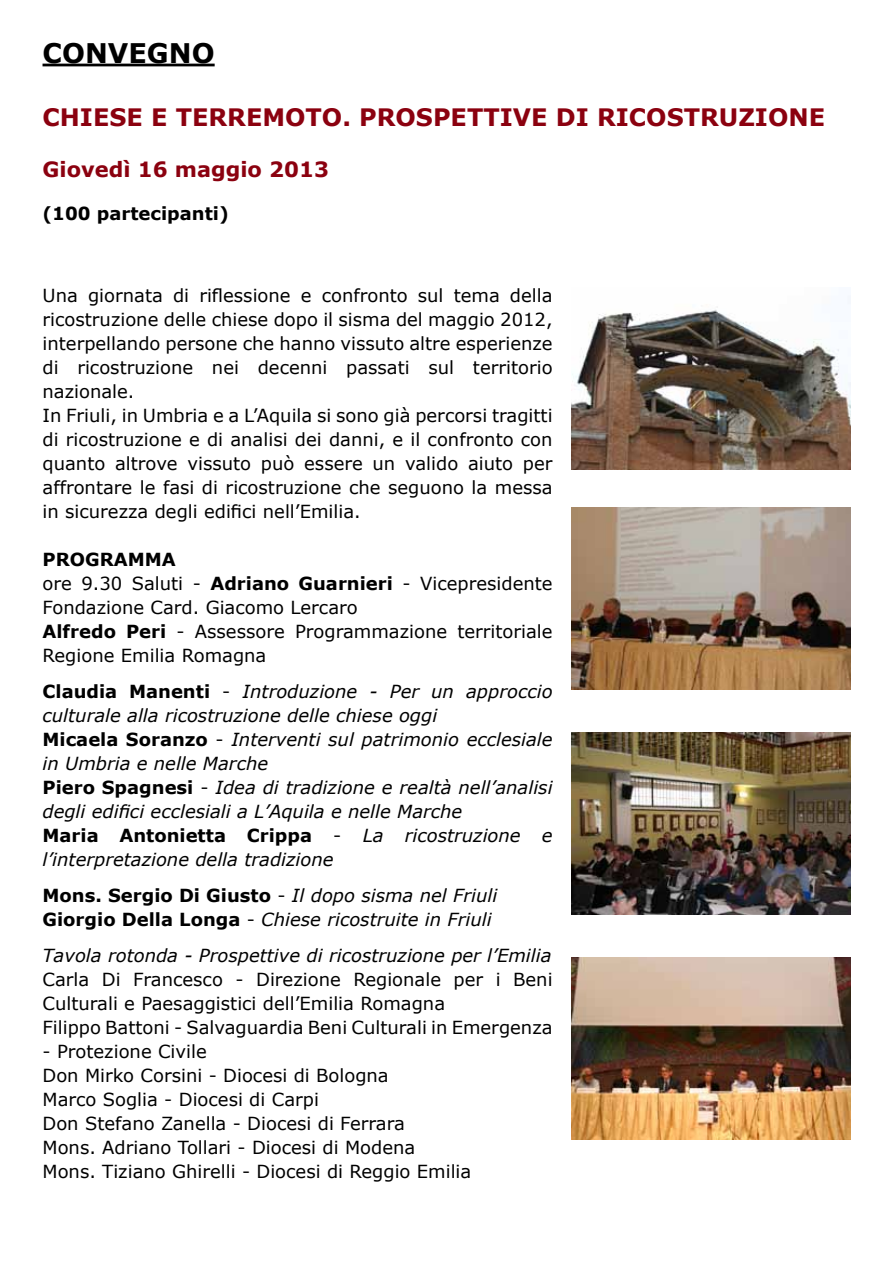
<style>
.page{position:relative;width:893px;height:1263px;background:#fff}
.page>*{position:absolute;margin:0;border:0;box-sizing:border-box;transform-origin:0 0}
.t1{font:700 27px "Verdana";color:#000}
.t2{font:700 24px "Verdana";color:#8b010f}
.t3{font:700 21px "Verdana";color:#8b010f}
.t4{font:18px/24px "Verdana";color:#000}
.t5{font:italic 18px/24px "Verdana";color:#000}
.t6{font:700 18px "Verdana";color:#000}
.s1{font-weight:700}
.s2{font-weight:700;font-style:normal}
.s3{font-style:normal}
</style>
<div class="page">
<hr style="left:43px;top:64px;width:172px;height:2px;background:#000">
<img style="left:571px;top:296px;width:279px;height:173px">
<img style="left:571px;top:732px;width:279px;height:182px">
<img style="left:571px;top:507px;width:279px;height:182px">
<img style="left:571px;top:958px;width:279px;height:182px">
<h1 class="t1" style="left:43px;top:34px;width:174px">CONVEGNO</h1>
<h2 class="t2" style="left:43px;top:100px;width:784px">CHIESE E TERREMOTO. PROSPETTIVE DI RICOSTRUZIONE</h2>
<p class="t3" style="left:43px;top:154px;width:288px">Giovedì 16 maggio 2013</p>
<p class="t6" style="left:43px;top:200px;width:188px">(100 partecipanti)</p>
<p class="t4" style="left:43px;top:283px;width:512px">Una giornata di riflessione e confronto sul tema della ricostruzione delle chiese dopo il sisma del maggio 2012, interpellando persone che hanno vissuto altre esperienze di ricostruzione nei decenni passati sul territorio nazionale.<br>In Friuli, in Umbria e a L’Aquila si sono già percorsi tragitti di ricostruzione e di analisi dei danni, e il confronto con quanto altrove vissuto può essere un valido aiuto per affrontare le fasi di ricostruzione che seguono la messa in sicurezza degli edifici nell’Emilia.</p>
<p class="t4" style="left:43px;top:547px;width:512px"><span class="s1">PROGRAMMA<br></span>ore 9.30 Saluti - <span class="s1">Adriano Guarnieri</span> - Vicepresidente Fondazione Card. Giacomo Lercaro<br><span class="s1">Alfredo Peri</span> - Assessore Programmazione territoriale Regione Emilia Romagna</p>
<p class="t5" style="left:43px;top:679px;width:512px"><span class="s2">Claudia Manenti</span> <span class="s3">-</span> Introduzione - Per un approccio culturale alla ricostruzione delle chiese oggi<br><span class="s2">Micaela Soranzo</span> <span class="s3">-</span> Interventi sul patrimonio ecclesiale in Umbria e nelle Marche<br><span class="s2">Piero Spagnesi</span> <span class="s3">-</span> Idea di tradizione e realtà nell’analisi degli edifici ecclesiali a L’Aquila e nelle Marche<br><span class="s2">Maria Antonietta Crippa</span> <span class="s3">-</span> La ricostruzione e l’interpretazione della tradizione</p>
<p class="t5" style="left:43px;top:883px;width:456px"><span class="s2">Mons. Sergio Di Giusto</span> <span class="s3">-</span> Il dopo sisma nel Friuli<br><span class="s2">Giorgio Della Longa</span> <span class="s3">-</span> Chiese ricostruite in Friuli</p>
<p class="t5" style="left:43px;top:943px;width:511px">Tavola rotonda - Prospettive di ricostruzione per l’Emilia</p>
<p class="t4" style="left:43px;top:967px;width:512px">Carla Di Francesco - Direzione Regionale per i Beni<br>Culturali e Paesaggistici dell’Emilia Romagna<br>Filippo Battoni - Salvaguardia Beni Culturali in Emergenza</p>
<p class="t4" style="left:43px;top:1039px;width:430px">- Protezione Civile<br>Don Mirko Corsini - Diocesi di Bologna<br>Marco Soglia - Diocesi di Carpi<br>Don Stefano Zanella - Diocesi di Ferrara<br>Mons. Adriano Tollari - Diocesi di Modena Mons. Tiziano Ghirelli - Diocesi di Reggio Emilia</p>
</div>
